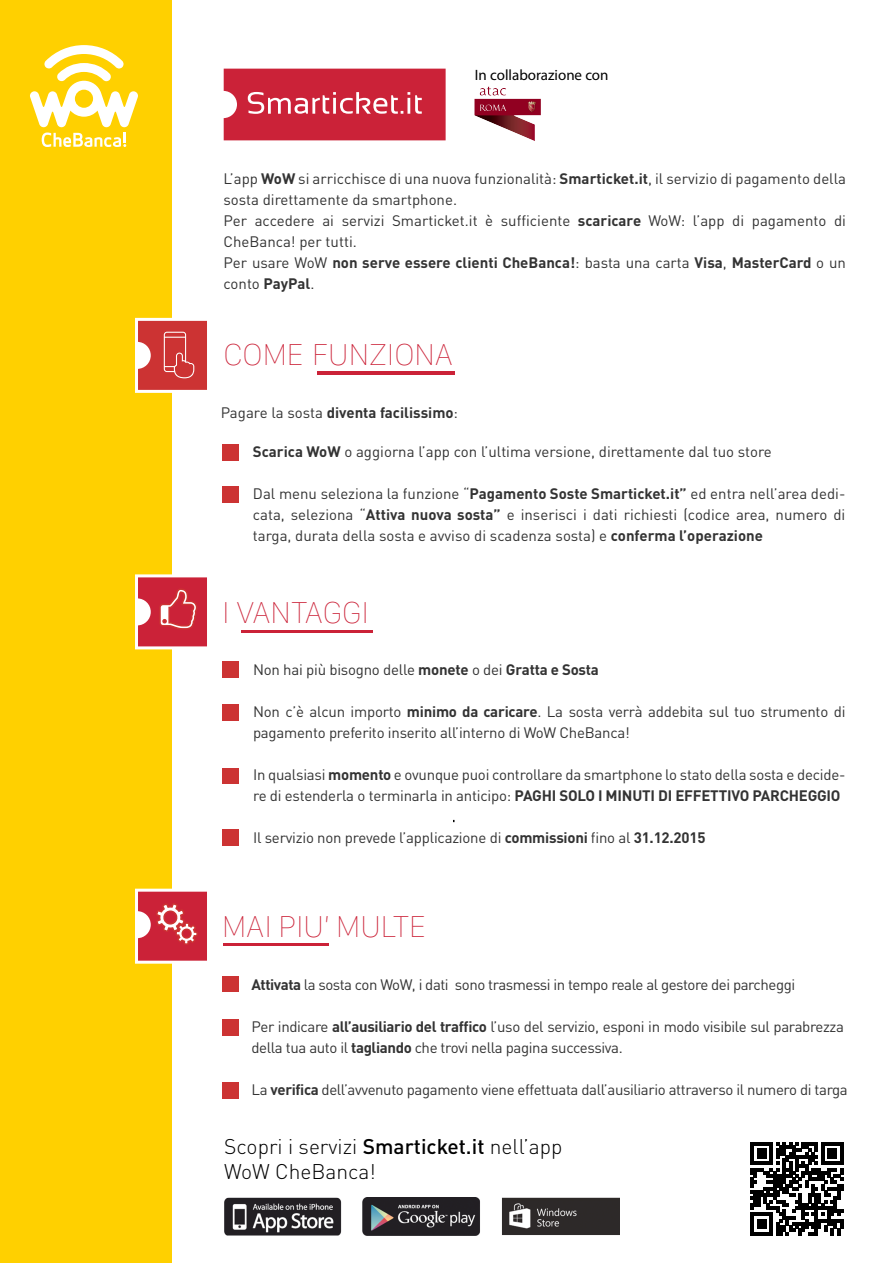
<style>
.page{position:relative;width:893px;height:1263px;background:#fff}
.page>*{position:absolute;margin:0;border:0;box-sizing:border-box;transform-origin:0 0}
.t1{font:200 31.5px "San Francisco Display";color:#cb2238}
.t2{font:300 21px/25.2px "DINOT";color:#000}
.t3{font:15px/21px "DINOT";letter-spacing:-.015em;color:#333}
.t4{font:700 15px "DINOT";color:#333}
.t5{font:15px "Myriad Pro";color:#000}
.s1{font-weight:700}
.s2{font-weight:400}
.s3{font-weight:500}
</style>
<div class="page">
<div style="left:0;top:0;width:172px;height:1263px;background:#ffd000"></div>
<svg style="left:30px;top:45px;width:108px;height:82px"></svg>
<svg style="left:42px;top:133px;width:84px;height:14px"></svg>
<img style="left:224px;top:1197px;width:396px;height:39px">
<svg style="left:750px;top:1142px;width:93px;height:93px"></svg>
<hr style="left:317px;top:371px;width:137px;height:3px;background:#cb2238">
<hr style="left:241px;top:630px;width:131px;height:3px;background:#cb2238">
<hr style="left:224px;top:943px;width:104px;height:3px;background:#cb2238">
<div style="left:223px;top:444px;width:15px;height:16px;background:#c33"></div>
<div style="left:223px;top:487px;width:15px;height:16px;background:#c33"></div>
<div style="left:223px;top:662px;width:15px;height:16px;background:#c33"></div>
<div style="left:223px;top:705px;width:15px;height:16px;background:#c33"></div>
<div style="left:223px;top:768px;width:15px;height:16px;background:#c33"></div>
<div style="left:223px;top:829px;width:15px;height:16px;background:#c33"></div>
<div style="left:223px;top:976px;width:15px;height:16px;background:#c33"></div>
<div style="left:223px;top:1019px;width:15px;height:16px;background:#c33"></div>
<div style="left:223px;top:1082px;width:15px;height:16px;background:#c33"></div>
<svg style="left:224px;top:69px;width:222px;height:71px;background:#cf3549"></svg>
<svg style="left:135px;top:574px;width:72px;height:75px;background:#d65362"></svg>
<svg style="left:135px;top:888px;width:72px;height:76px;background:#d75966"></svg>
<svg style="left:135px;top:318px;width:72px;height:75px;background:#d65d5d"></svg>
<img style="left:435px;top:84px;width:106px;height:57px">
<p class="t5" style="left:475px;top:66px;width:135px">In collaborazione con</p>
<p class="t3" style="left:224px;top:168px;width:624px">L’app <span class="s1">WoW</span> si arricchisce di una nuova funzionalità: <span class="s1">Smarticket.it</span>, il servizio di pagamento della sosta direttamente da smartphone.<br>Per accedere ai servizi Smarticket.it è sufficiente <span class="s1">scaricare</span> WoW: l’app di pagamento di CheBanca! per tutti.<br>Per usare WoW <span class="s1">non serve essere clienti CheBanca!</span>: basta una carta <span class="s1">Visa</span>, <span class="s1">MasterCard</span> o un conto <span class="s1">PayPal</span>.</p>
<h1 class="t1" style="left:223px;top:335px;width:231px">COME FUNZIONA</h1>
<p class="t4" style="left:221px;top:403px;width:239px"><span class="s2">Pagare la sosta</span> diventa facilissimo<span class="s2">:</span></p>
<p class="t3" style="left:253px;top:441px;width:520px"><span class="s1">Scarica WoW</span> o aggiorna l’app con l’ultima versione, direttamente dal tuo store</p>
<p class="t3" style="left:253px;top:483px;width:594px;text-align:justify">Dal menu seleziona la funzione “<span class="s1">Pagamento Soste Smarticket.it”</span> ed entra nell’area dedi&shy;cata, seleziona “<span class="s1">Attiva nuova sosta”</span> e inserisci i dati richiesti (codice area, numero di targa, durata della sosta e avviso di scadenza sosta) e <span class="s1">conferma l’operazione</span></p>
<h1 class="t1" style="left:222px;top:593px;width:149px">I VANTAGGI</h1>
<p class="t3" style="left:253px;top:659px;width:347px">Non hai più bisogno delle <span class="s1">monete</span> o dei <span class="s1">Gratta e Sosta</span></p>
<p class="t3" style="left:253px;top:701px;width:594px">Non c’è alcun importo <span class="s1">minimo da caricare</span>. La sosta verrà addebita sul tuo strumento di pagamento preferito inserito all’interno di WoW CheBanca!</p>
<p class="t3" style="left:253px;top:764px;width:594px">In qualsiasi <span class="s1">momento</span> e ovunque puoi controllare da smartphone lo stato della sosta e decide&shy;re di estenderla o terminarla in anticipo: <span class="s1">PAGHI SOLO I MINUTI DI EFFETTIVO PARCHEGGIO</span></p>
<p class="t3" style="left:253px;top:827px;width:454px">Il servizio non prevede l’applicazione di <span class="s1">commissioni</span> fino al <span class="s1">31.12.2015</span></p>
<h1 class="t1" style="left:222px;top:907px;width:206px">MAI PIU’ MULTE</h1>
<p class="t3" style="left:252px;top:974px;width:545px"><span class="s1">Attivata</span> la sosta con WoW, i dati sono trasmessi in tempo reale al gestore dei parcheggi</p>
<p class="t3" style="left:252px;top:1016px;width:594px">Per indicare <span class="s1">all’ausiliario del traffico</span> l’uso del servizio, esponi in modo visibile sul parabrezza della tua auto il <span class="s1">tagliando</span> che trovi nella pagina successiva.</p>
<p class="t3" style="left:252px;top:1079px;width:598px">La <span class="s1">verifica</span> dell’avvenuto pagamento viene effettuata dall’ausiliario attraverso il numero di targa</p>
<h2 class="t2" style="left:224px;top:1134px;width:340px">Scopri i servizi <span class="s3">Smarticket.it</span> nell’app<br>WoW CheBanca!</h2>
</div>
